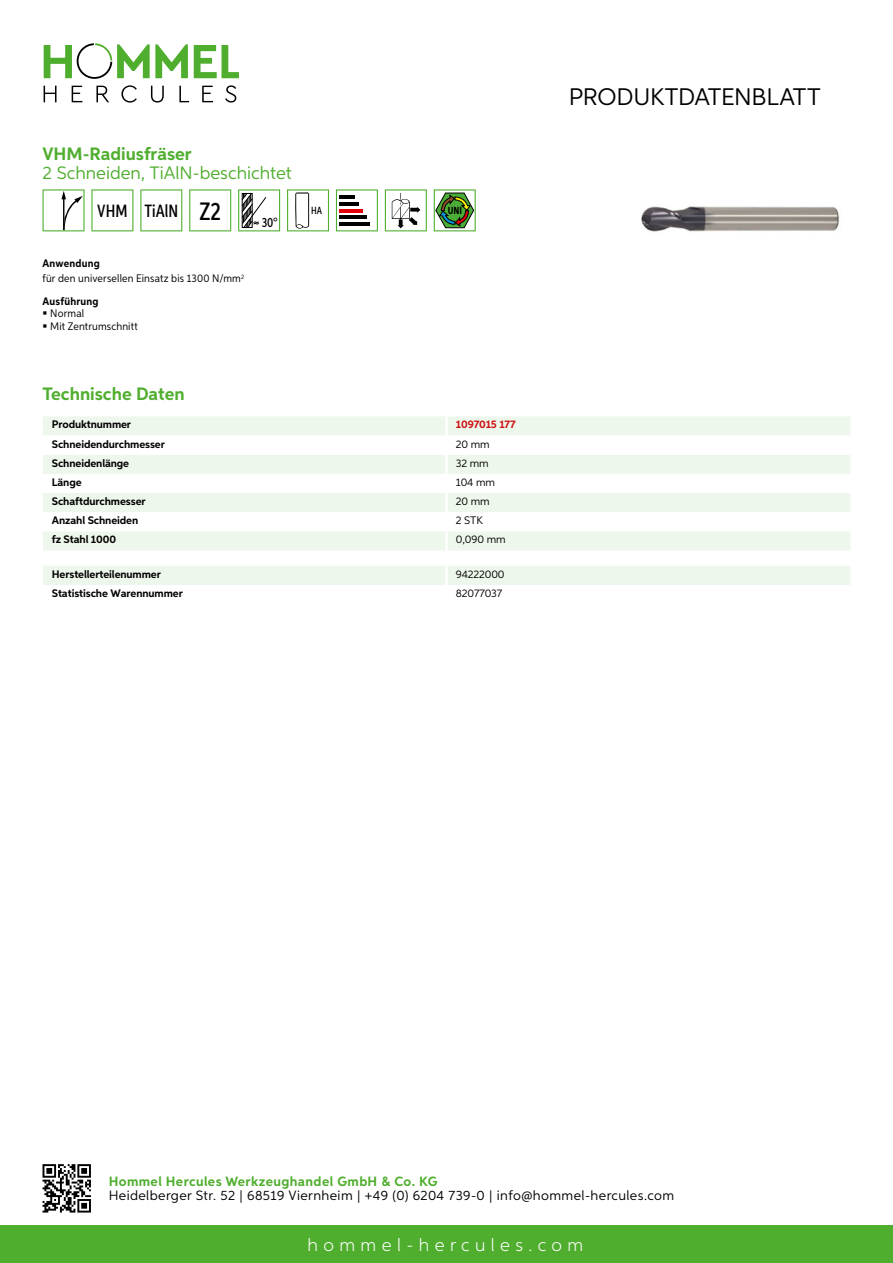
<style>
.page{position:relative;width:893px;height:1263px;background:#fff}
.page>*{position:absolute;margin:0;border:0;box-sizing:border-box;transform-origin:0 0}
.t1{font:24px "Aspira";letter-spacing:-.01em;color:#000}
.t2{font:700 18px "Aspira";color:#50ae2f}
.t3{font:18px "Aspira";color:#50ae2f}
.t4{font:300 18px "Aspira";letter-spacing:.3em;color:#fff}
.t5{font:500 17.85px "Aspira XX Nar";color:#000}
.t6{font:13.5px "Aspira";letter-spacing:.03em;color:#000}
.t7{font:700 13.5px "Aspira";letter-spacing:.03em;color:#50ae2f}
.t8{font:500 13.35px "Aspira XX Nar";color:#000}
.t9{font:700 10.95px "Aspira";letter-spacing:-.01em;color:#000}
.t10{font:10.95px/15.1px "Aspira Nar";letter-spacing:.015em;color:#000}
.t11{font:10.95px "Aspira";letter-spacing:-.01em;color:#000}
.t12{font:700 10.95px "Aspira";letter-spacing:-.01em;color:#cd1013}
.t13{font:700 10.95px "Aspira Nar";letter-spacing:.02em;color:#000}
.t14{font:700 10.35px "Aspira XX Nar";color:#000}
.t15{font:500 10.35px "Aspira XX Nar";color:#000}
.s1{font-size:25.2px}
.s2{font-weight:700}
</style>
<div class="page">
<div style="left:0;top:1226px;width:893px;height:37px;background:#50ae2f"></div>
<svg style="left:43px;top:1164px;width:48px;height:48px"></svg>
<svg style="left:194px;top:45px;width:45px;height:33px"></svg>
<svg style="left:44px;top:43px;width:144px;height:36px"></svg>
<svg style="left:44px;top:86px;width:13px;height:16px"></svg>
<svg style="left:72px;top:86px;width:10px;height:16px"></svg>
<svg style="left:96px;top:86px;width:13px;height:16px"></svg>
<svg style="left:121px;top:85px;width:16px;height:18px"></svg>
<svg style="left:151px;top:86px;width:13px;height:17px"></svg>
<svg style="left:179px;top:86px;width:10px;height:16px"></svg>
<svg style="left:202px;top:86px;width:11px;height:16px"></svg>
<svg style="left:225px;top:85px;width:11px;height:18px"></svg>
<svg style="left:43px;top:416px;width:807px;height:134px;background:#eef7eb"></svg>
<svg style="left:43px;top:436px;width:807px;height:95px"></svg>
<hr style="left:445px;top:416px;width:3px;height:20px;background:#fff">
<hr style="left:445px;top:436px;width:3px;height:19px;background:#fff">
<hr style="left:445px;top:455px;width:3px;height:19px;background:#fff">
<hr style="left:445px;top:474px;width:3px;height:19px;background:#fff">
<hr style="left:445px;top:493px;width:3px;height:19px;background:#fff">
<hr style="left:445px;top:512px;width:3px;height:19px;background:#fff">
<hr style="left:445px;top:531px;width:3px;height:19px;background:#fff">
<div style="left:43px;top:566px;width:807px;height:19px;background:#eef7eb"></div>
<svg style="left:43px;top:189px;width:42px;height:42px"></svg>
<svg style="left:91px;top:189px;width:42px;height:42px"></svg>
<svg style="left:140px;top:189px;width:42px;height:42px"></svg>
<svg style="left:189px;top:189px;width:42px;height:42px"></svg>
<svg style="left:238px;top:189px;width:42px;height:42px"></svg>
<svg style="left:287px;top:189px;width:42px;height:42px"></svg>
<svg style="left:336px;top:189px;width:42px;height:42px"></svg>
<hr style="left:339px;top:196px;width:16px;height:3px;background:#000">
<hr style="left:339px;top:202px;width:20px;height:4px;background:#000">
<hr style="left:339px;top:209px;width:23px;height:3px;background:#e3000b">
<hr style="left:339px;top:216px;width:27px;height:3px;background:#000">
<hr style="left:339px;top:222px;width:31px;height:4px;background:#000">
<svg style="left:385px;top:189px;width:42px;height:42px"></svg>
<svg style="left:434px;top:189px;width:42px;height:42px"></svg>
<img style="left:641px;top:206px;width:198px;height:26px">
<h2 class="t2" style="left:43px;top:142px;width:151px">VHM-Radiusfräser</h2>
<h2 class="t3" style="left:43px;top:162px;width:251px">2 Schneiden, TiAlN -beschichtet</h2>
<h3 class="t5" style="left:97px;top:200px;width:125px">VHM TiAlN <span class="s1">Z2</span></h3>
<p class="t10" style="left:43px;top:256px;width:203px"><span class="s2">Anwendung<br></span>für den universellen Einsatz bis 1300 N/mm<sup>2</sup></p>
<p class="t13" style="left:43px;top:294px;width:58px">Ausführung</p>
<p class="t10" style="left:50px;top:307px;width:89px;line-height:12.8px">Normal<br>Mit Zentrumschnitt</p>
<p class="t8" style="left:262px;top:215px;width:17px">30°</p>
<p class="t15" style="left:311px;top:204px;width:12px">HA</p>
<p class="t14" style="left:448px;top:205px;width:16px">UNI</p>
<h2 class="t2" style="left:43px;top:382px;width:144px">Technische Daten</h2>
<p class="t9" style="left:52px;top:418px;width:81px">Produktnummer</p>
<p class="t12" style="left:456px;top:418px;width:61px">1097015 177</p>
<p class="t9" style="left:52px;top:437px;width:115px">Schneidendurchmesser</p>
<p class="t11" style="left:456px;top:437px;width:35px">20 mm</p>
<p class="t9" style="left:52px;top:456px;width:79px">Schneidenlänge</p>
<p class="t11" style="left:456px;top:456px;width:34px">32 mm</p>
<p class="t9" style="left:52px;top:475px;width:31px">Länge</p>
<p class="t11" style="left:456px;top:475px;width:41px">104 mm</p>
<p class="t9" style="left:52px;top:494px;width:95px">Schaftdurchmesser</p>
<p class="t11" style="left:456px;top:494px;width:35px">20 mm</p>
<p class="t9" style="left:52px;top:514px;width:88px">Anzahl Schneiden</p>
<p class="t11" style="left:456px;top:514px;width:22px">2 STK</p>
<p class="t9" style="left:52px;top:533px;width:66px">fz Stahl 1000</p>
<p class="t11" style="left:456px;top:533px;width:51px">0,090 mm</p>
<p class="t9" style="left:52px;top:567px;width:111px">Herstellerteilenummer</p>
<p class="t11" style="left:456px;top:567px;width:50px">94222000</p>
<p class="t9" style="left:52px;top:586px;width:132px">Statistische Warennummer</p>
<p class="t11" style="left:456px;top:586px;width:48px">82077037</p>
<h1 class="t1" style="left:569px;top:82px;width:253px">Produktdatenblatt</h1>
<p class="t7" style="left:109px;top:1172px;width:330px">Hommel Hercules Werkzeughandel GmbH &amp; Co. KG</p>
<p class="t6" style="left:109px;top:1187px;width:567px">Heidelberger Str. 52 | 68519 Viernheim | +49 (0) 6204 739-0 | info@hommel-hercules.com</p>
<h2 class="t4" style="left:307px;top:1234px;width:277px">hommel-hercules.com</h2>
</div>
